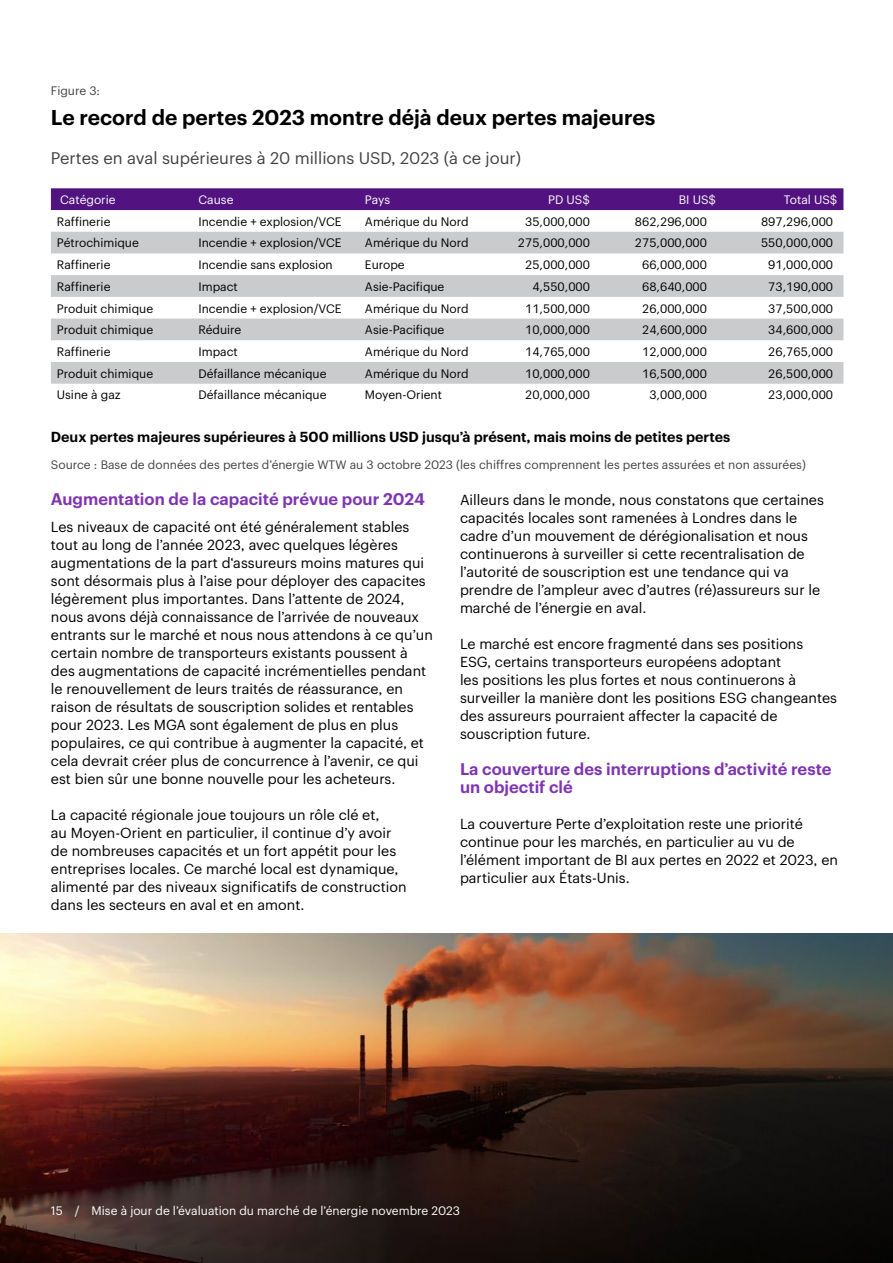
<style>
.page{position:relative;width:893px;height:1263px;background:#fff}
.page>*{position:absolute;margin:0;border:0;box-sizing:border-box;transform-origin:0 0}
.t1{font:600 21px "Graphik";color:#000}
.t2{font:600 16.5px/18px "Graphik";color:#7f35b2}
.t3{font:16.5px "Graphik";color:#414244}
.t4{font:14.25px/18px "Graphik";color:#000}
.t5{font:600 14.25px "Graphik";color:#000}
.t6{font:12px "Graphik";color:#000}
.t7{font:12px "Graphik";color:#414244}
.t8{font:12px "Graphik";color:#fff}
</style>
<div class="page">
<img style="left:0;top:934px;width:893px;height:329px">
<div style="left:51px;top:188px;width:792px;height:22px;background:#521380"></div>
<div style="left:51px;top:232px;width:792px;height:21px;background:#cacbcd"></div>
<svg style="left:51px;top:275px;width:792px;height:109px;fill:#cacbcd"></svg>
<p class="t7" style="left:51px;top:82px;width:51px">Figure 3:</p>
<h1 class="t1" style="left:51px;top:102px;width:606px">Le record de pertes 2023 montre déjà deux pertes majeures</h1>
<p class="t3" style="left:51px;top:146px;width:472px">Pertes en aval supérieures à 20 millions USD, 2023 (à ce jour)</p>
<p class="t8" style="left:60px;top:191px;width:57px">Catégorie</p>
<p class="t8" style="left:198px;top:191px;width:37px">Cause</p>
<p class="t8" style="left:365px;top:191px;width:27px">Pays</p>
<p class="t8" style="left:548px;top:191px;width:43px">PD US$</p>
<p class="t8" style="left:679px;top:191px;width:39px">BI US$</p>
<p class="t8" style="left:784px;top:191px;width:55px">Total US$</p>
<p class="t6" style="left:57px;top:212px;width:55px">Raffinerie</p>
<p class="t6" style="left:198px;top:212px;width:145px">Incendie + explosion/VCE</p>
<p class="t6" style="left:365px;top:212px;width:105px">Amérique du Nord</p>
<p class="t6" style="left:525px;top:212px;width:66px">35,000,000</p>
<p class="t6" style="left:635px;top:212px;width:73px">862,296,000</p>
<p class="t6" style="left:761px;top:212px;width:73px">897,296,000</p>
<p class="t6" style="left:57px;top:234px;width:83px">Pétrochimique</p>
<p class="t6" style="left:198px;top:234px;width:145px">Incendie + explosion/VCE</p>
<p class="t6" style="left:365px;top:234px;width:105px">Amérique du Nord</p>
<p class="t6" style="left:518px;top:234px;width:73px">275,000,000</p>
<p class="t6" style="left:635px;top:234px;width:73px">275,000,000</p>
<p class="t6" style="left:761px;top:234px;width:73px">550,000,000</p>
<p class="t6" style="left:57px;top:256px;width:55px">Raffinerie</p>
<p class="t6" style="left:198px;top:256px;width:136px">Incendie sans explosion</p>
<p class="t6" style="left:365px;top:256px;width:41px">Europe</p>
<p class="t6" style="left:525px;top:256px;width:66px">25,000,000</p>
<p class="t6" style="left:642px;top:256px;width:66px">66,000,000</p>
<p class="t6" style="left:768px;top:256px;width:66px">91,000,000</p>
<p class="t6" style="left:57px;top:277px;width:55px">Raffinerie</p>
<p class="t6" style="left:198px;top:277px;width:41px">Impact</p>
<p class="t6" style="left:365px;top:277px;width:81px">Asie-Pacifique</p>
<p class="t6" style="left:532px;top:277px;width:59px">4,550,000</p>
<p class="t6" style="left:642px;top:277px;width:66px">68,640,000</p>
<p class="t6" style="left:768px;top:277px;width:66px">73,190,000</p>
<p class="t6" style="left:57px;top:299px;width:98px">Produit chimique</p>
<p class="t6" style="left:198px;top:299px;width:145px">Incendie + explosion/VCE</p>
<p class="t6" style="left:365px;top:299px;width:105px">Amérique du Nord</p>
<p class="t6" style="left:525px;top:299px;width:66px">11,500,000</p>
<p class="t6" style="left:642px;top:299px;width:66px">26,000,000</p>
<p class="t6" style="left:768px;top:299px;width:66px">37,500,000</p>
<p class="t6" style="left:57px;top:321px;width:98px">Produit chimique</p>
<p class="t6" style="left:198px;top:321px;width:45px">Réduire</p>
<p class="t6" style="left:365px;top:321px;width:81px">Asie-Pacifique</p>
<p class="t6" style="left:525px;top:321px;width:66px">10,000,000</p>
<p class="t6" style="left:642px;top:321px;width:66px">24,600,000</p>
<p class="t6" style="left:768px;top:321px;width:66px">34,600,000</p>
<p class="t6" style="left:57px;top:343px;width:55px">Raffinerie</p>
<p class="t6" style="left:198px;top:343px;width:41px">Impact</p>
<p class="t6" style="left:365px;top:343px;width:105px">Amérique du Nord</p>
<p class="t6" style="left:525px;top:343px;width:66px">14,765,000</p>
<p class="t6" style="left:642px;top:343px;width:66px">12,000,000</p>
<p class="t6" style="left:768px;top:343px;width:66px">26,765,000</p>
<p class="t6" style="left:57px;top:364px;width:98px">Produit chimique</p>
<p class="t6" style="left:198px;top:364px;width:130px">Défaillance mécanique</p>
<p class="t6" style="left:365px;top:364px;width:105px">Amérique du Nord</p>
<p class="t6" style="left:525px;top:364px;width:66px">10,000,000</p>
<p class="t6" style="left:642px;top:364px;width:66px">16,500,000</p>
<p class="t6" style="left:768px;top:364px;width:66px">26,500,000</p>
<p class="t6" style="left:57px;top:386px;width:65px">Usine à gaz</p>
<p class="t6" style="left:198px;top:386px;width:130px">Défaillance mécanique</p>
<p class="t6" style="left:365px;top:386px;width:79px">Moyen-Orient</p>
<p class="t6" style="left:525px;top:386px;width:66px">20,000,000</p>
<p class="t6" style="left:649px;top:386px;width:59px">3,000,000</p>
<p class="t6" style="left:768px;top:386px;width:66px">23,000,000</p>
<p class="t5" style="left:51px;top:426px;width:681px">Deux pertes majeures supérieures à 500 millions USD jusqu’à présent, mais moins de petites pertes</p>
<p class="t7" style="left:51px;top:455px;width:756px">Source : Base de données des pertes d’énergie WTW au 3 octobre 2023 (les chiffres comprennent les pertes assurées et non assurées)</p>
<p class="t2" style="left:51px;top:488px;width:375px">Augmentation de la capacité prévue pour 2024</p>
<p class="t4" style="left:51px;top:517px;width:383px">Les niveaux de capacité ont été généralement stables tout au long de l’année 2023, avec quelques légères augmentations de la part d‘assureurs moins matures qui sont désormais plus à l’aise pour déployer des capacites légèrement plus importantes. Dans l’attente de 2024, nous avons déjà connaissance de l’arrivée de nouveaux entrants sur le marché et nous nous attendons à ce qu’un certain nombre de transporteurs existants poussent à des augmentations de capacité incrémentielles pendant le renouvellement de leurs traités de réassurance, en raison de résultats de souscription solides et rentables pour 2023. Les MGA sont également de plus en plus populaires, ce qui contribue à augmenter la capacité, et cela devrait créer plus de concurrence à l’avenir, ce qui est bien sûr une bonne nouvelle pour les acheteurs.</p>
<p class="t4" style="left:51px;top:805px;width:357px">La capacité régionale joue toujours un rôle clé et,<br>au Moyen-Orient en particulier, il continue d’y avoir de nombreuses capacités et un fort appétit pour les entreprises locales. Ce marché local est dynamique, alimenté par des niveaux significatifs de construction dans les secteurs en aval et en amont.</p>
<p class="t4" style="left:460px;top:490px;width:365px">Ailleurs dans le monde, nous constatons que certaines capacités locales sont ramenées à Londres dans le cadre d’un mouvement de dérégionalisation et nous continuerons à surveiller si cette recentralisation de l’autorité de souscription est une tendance qui va prendre de l’ampleur avec d’autres (ré)assureurs sur le marché de l’énergie en aval.</p>
<p class="t4" style="left:460px;top:634px;width:379px">Le marché est encore fragmenté dans ses positions ESG, certains transporteurs européens adoptant<br>les positions les plus fortes et nous continuerons à surveiller la manière dont les positions ESG changeantes des assureurs pourraient affecter la capacité de souscription future.</p>
<p class="t2" style="left:460px;top:758px;width:373px">La couverture des interruptions d’activité reste un objectif clé</p>
<p class="t4" style="left:460px;top:814px;width:379px">La couverture Perte d’exploitation reste une priorité continue pour les marchés, en particulier au vu de l’élément important de BI aux pertes en 2022 et 2023, en particulier aux États-Unis.</p>
<p class="t8" style="left:51px;top:1201px;width:411px">15 / Mise à jour de l’évaluation du marché de l’énergie novembre 2023</p>
</div>
